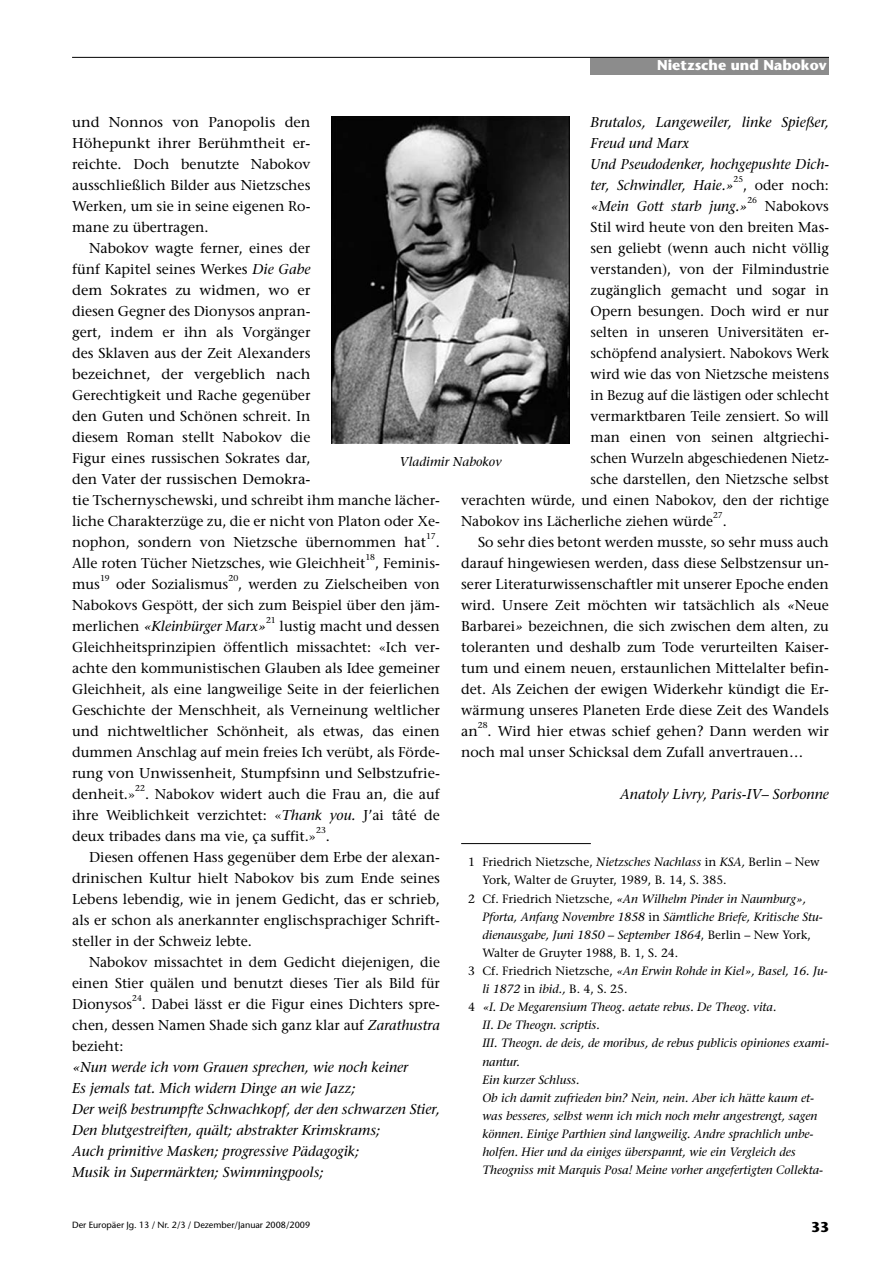
<style>
.page{position:relative;width:893px;height:1263px;background:#fff}
.page>*{position:absolute;margin:0;border:0;box-sizing:border-box;transform-origin:0 0}
.t1{font:14.25px/21px "Stone Serif";color:#000;text-align:justify}
.t2{font:italic 14.25px/21px "Stone Serif";color:#000}
.t3{font:14.25px "Stone Serif";color:#000;scale:.95 1}
.t4{font:14.25px "Stone Serif";color:#000;scale:.96 1}
.t5{font:700 14.25px "Stone Sans";color:#fff}
.t6{font:700 14.25px "Stone Sans";color:#000}
.t7{font:italic 12.75px "Stone Serif";color:#000}
.t8{font:italic 12px "Stone Serif";color:#000}
.t9{font:12px "Stone Serif";color:#000}
.t10{font:9px "Stone Sans";color:#000}
.t11{font:8.55px "Stone Serif";color:#000}
.s1{font-style:italic}
.s2{font-style:normal}
</style>
<div class="page">
<hr style="left:461px;top:843px;width:130px;height:1px;background:#000">
<img style="left:331px;top:116px;width:239px;height:328px">
<div style="left:591px;top:57px;width:238px;height:17px;background:#8c8c8c"></div>
<hr style="left:72px;top:57px;width:757px;height:1px;background:#000">
<p class="t5" style="left:657px;top:60px;width:171px">Nietzsche und Nabokov</p>
<p class="t1" style="left:72px;top:113px;width:240px">und Nonnos von Panopolis den Höhepunkt ihrer Berühmtheit er&shy;reichte. Doch benutzte Nabokov ausschließlich Bilder aus Nietzsches Werken, um sie in seine eigenen Ro&shy;mane zu übertragen.</p>
<p class="t1" style="left:72px;top:239px;width:369px;text-align:left;text-indent:17px">Nabokov wagte ferner, eines der<br>fünf Kapitel seines Werkes <span class="s1">Die Gabe<br></span>dem Sokrates zu widmen, wo er<br>diesen Gegner des Dionysos anpran-<br>gert, indem er ihn als Vorgänger<br>des Sklaven aus der Zeit Alexanders<br>bezeichnet, der vergeblich nach<br>Gerechtigkeit und Rache gegenüber<br>den Guten und Schönen schreit. In<br>diesem Roman stellt Nabokov die<br>Figur eines russischen Sokrates dar,<br>den Vater der russischen Demokra-<br>tie Tschernyschewski, und schreibt ihm manche lächer&shy;liche Charakterzüge zu, die er nicht von Platon oder Xe&shy;nophon, sondern von Nietzsche übernommen hat</p>
<p class="t2" style="left:591px;top:113px;width:240px">Brutalos, Langeweiler, linke Spießer,<br>Freud und Marx<br>Und Pseudodenker, hochgepushte Dich&shy;ter, Schwindler, Haie.»</p>
<p class="t11" style="left:734px;top:176px;width:11px">25</p>
<p class="t1" style="left:743px;top:176px;width:87px">, oder noch:</p>
<p class="t2" style="left:591px;top:197px;width:158px">«Mein Gott starb jung.»</p>
<p class="t11" style="left:747px;top:197px;width:11px">26</p>
<p class="t1" style="left:765px;top:197px;width:66px">Nabokovs</p>
<p class="t1" style="left:591px;top:218px;width:240px">Stil wird heute von den breiten Mas-</p>
<p class="t1" style="left:591px;top:239px;width:240px">sen geliebt (wenn auch nicht völlig</p>
<p class="t1" style="left:591px;top:260px;width:240px">verstanden), von der Filmindustrie</p>
<p class="t1" style="left:591px;top:281px;width:240px">zugänglich gemacht und sogar in</p>
<p class="t1" style="left:591px;top:302px;width:240px">Opern besungen. Doch wird er nur</p>
<p class="t4" style="left:591px;top:326px;width:250px">selten in unseren Universitäten er-</p>
<p class="t4" style="left:591px;top:347px;width:250px">schöpfend analysiert. Nabokovs Werk</p>
<p class="t1" style="left:591px;top:365px;width:240px">wird wie das von Nietzsche meistens</p>
<p class="t3" style="left:591px;top:389px;width:252px">in Bezug auf die lästigen oder schlecht</p>
<p class="t1" style="left:591px;top:407px;width:240px">vermarktbaren Teile zensiert. So will</p>
<p class="t1" style="left:591px;top:428px;width:240px">man einen von seinen altgriechi-</p>
<p class="t3" style="left:591px;top:452px;width:252px">schen Wurzeln abgeschiedenen Nietz-</p>
<p class="t3" style="left:591px;top:473px;width:252px">sche darstellen, den Nietzsche selbst</p>
<p class="t1" style="left:461px;top:491px;width:369px">verachten würde, und einen Nabokov, den der richtige</p>
<p class="t1" style="left:461px;top:512px;width:253px">Nabokov ins Lächerliche ziehen würde</p>
<p class="t7" style="left:400px;top:456px;width:103px">Vladimir Nabokov</p>
<p class="t11" style="left:713px;top:512px;width:11px">27</p>
<p class="t1" style="left:723px;top:512px;width:6px">.</p>
<p class="t1" style="left:478px;top:533px;width:352px">So sehr dies betont werden musste, so sehr muss auch</p>
<p class="t1" style="left:461px;top:554px;width:369px">darauf hingewiesen werden, dass diese Selbstzensur un-</p>
<p class="t1" style="left:461px;top:575px;width:369px">serer Literaturwissenschaftler mit unserer Epoche enden</p>
<p class="t1" style="left:461px;top:596px;width:369px">wird. Unsere Zeit möchten wir tatsächlich als <span class="s1">«</span>Neue</p>
<p class="t1" style="left:461px;top:617px;width:369px">Barbarei<span class="s1">»</span> bezeichnen, die sich zwischen dem alten, zu</p>
<p class="t1" style="left:461px;top:638px;width:369px">toleranten und deshalb zum Tode verurteilten Kaiser-</p>
<p class="t1" style="left:461px;top:659px;width:369px">tum und einem neuen, erstaunlichen Mittelalter befin-</p>
<p class="t1" style="left:461px;top:680px;width:369px">det. Als Zeichen der ewigen Widerkehr kündigt die Er-</p>
<p class="t1" style="left:461px;top:701px;width:369px">wärmung unseres Planeten Erde diese Zeit des Wandels</p>
<p class="t1" style="left:461px;top:722px;width:18px">an</p>
<p class="t11" style="left:426px;top:533px;width:11px">17</p>
<p class="t1" style="left:436px;top:533px;width:6px">.</p>
<p class="t11" style="left:365px;top:554px;width:11px">18</p>
<p class="t1" style="left:72px;top:554px;width:295px">Alle roten Tücher Nietzsches, wie Gleichheit</p>
<p class="t1" style="left:375px;top:554px;width:66px">, Feminis-</p>
<p class="t11" style="left:228px;top:575px;width:11px">20</p>
<p class="t1" style="left:72px;top:575px;width:369px;text-indent:166px">, werden zu Zielscheiben von Nabokovs Gespött, der sich zum Beispiel über den jäm&shy;merlichen <span class="s1">«Kleinbürger Marx»</span></p>
<p class="t11" style="left:100px;top:575px;width:11px">19</p>
<p class="t1" style="left:116px;top:575px;width:114px">oder Sozialismus</p>
<p class="t1" style="left:72px;top:575px;width:29px">mus</p>
<p class="t11" style="left:266px;top:617px;width:11px">21</p>
<p class="t1" style="left:72px;top:617px;width:369px;text-indent:208px">lustig macht und dessen Gleichheitsprinzipien öffentlich missachtet: «Ich ver&shy;achte den kommunistischen Glauben als Idee gemeiner Gleichheit, als eine langweilige Seite in der feierlichen Geschichte der Menschheit, als Verneinung weltlicher und nichtweltlicher Schönheit, als etwas, das einen dummen Anschlag auf mein freies Ich verübt, als Förde&shy;rung von Unwissenheit, Stumpfsinn und Selbstzufrie&shy;denheit.»</p>
<p class="t11" style="left:478px;top:722px;width:11px">28</p>
<p class="t1" style="left:461px;top:722px;width:369px;text-indent:26px">. Wird hier etwas schief gehen? Dann werden wir noch mal unser Schicksal dem Zufall anvertrauen…</p>
<p class="t2" style="left:620px;top:785px;width:210px">Anatoly Livry, Paris-IV– Sorbonne</p>
<p class="t11" style="left:135px;top:785px;width:11px">22</p>
<p class="t1" style="left:72px;top:785px;width:369px;text-indent:73px">. Nabokov widert auch die Frau an, die auf ihre Weiblichkeit verzichtet: «<span class="s1">Thank you.</span> J’ai tâté de deux tribades dans ma vie, ça suffit.»</p>
<p class="t11" style="left:316px;top:827px;width:11px">23</p>
<p class="t1" style="left:326px;top:827px;width:6px">.</p>
<p class="t1" style="left:89px;top:848px;width:352px">Diesen offenen Hass gegenüber dem Erbe der alexan-</p>
<p class="t1" style="left:72px;top:869px;width:369px">drinischen Kultur hielt Nabokov bis zum Ende seines</p>
<p class="t1" style="left:72px;top:890px;width:369px">Lebens lebendig, wie in jenem Gedicht, das er schrieb,</p>
<p class="t1" style="left:72px;top:911px;width:369px">als er schon als anerkannter englischsprachiger Schrift-</p>
<p class="t1" style="left:72px;top:932px;width:181px">steller in der Schweiz lebte.</p>
<p class="t1" style="left:89px;top:953px;width:352px">Nabokov missachtet in dem Gedicht diejenigen, die</p>
<p class="t1" style="left:72px;top:974px;width:369px">einen Stier quälen und benutzt dieses Tier als Bild für</p>
<p class="t1" style="left:72px;top:995px;width:62px">Dionysos</p>
<p class="t9" style="left:468px;top:857px;width:353px">1 Friedrich Nietzsche, <span class="s1">Nietzsches Nachlass</span> in <span class="s1">KSA,</span> Berlin – New</p>
<p class="t9" style="left:482px;top:876px;width:246px">York, Walter de Gruyter, 1989, B. 14, S. 385.</p>
<p class="t8" style="left:468px;top:894px;width:340px"><span class="s2">2 Cf. Friedrich Nietzsche,</span> «An Wilhelm Pinder in Naumburg»,</p>
<p class="t8" style="left:482px;top:912px;width:342px">Pforta, Anfang Novembre 1858 <span class="s2">in</span> Sämtliche Briefe, Kritische Stu-</p>
<p class="t8" style="left:482px;top:930px;width:330px">dienausgabe, Juni 1850 – September 1864<span class="s2">, Berlin – New York,</span></p>
<p class="t9" style="left:482px;top:948px;width:197px">Walter de Gruyter 1988, B. 1, S. 24.</p>
<p class="t8" style="left:468px;top:966px;width:361px"><span class="s2">3 Cf. Friedrich Nietzsche,</span> «An Erwin Rohde in Kiel», Basel, 16. Ju-</p>
<p class="t8" style="left:482px;top:984px;width:147px">li 1872 <span class="s2">in</span> ibid., <span class="s2">B. 4, S. 25.</span></p>
<p class="t8" style="left:468px;top:1002px;width:310px"><span class="s2">4</span> «I. De Megarensium Theog. aetate rebus. De Theog. vita.</p>
<p class="t8" style="left:482px;top:1020px;width:119px">II. De Theogn. scriptis.</p>
<p class="t8" style="left:482px;top:1038px;width:348px">III. Theogn. de deis, de moribus, de rebus publicis opiniones exami-</p>
<p class="t8" style="left:482px;top:1057px;width:39px">nantur.</p>
<p class="t8" style="left:482px;top:1075px;width:99px">Ein kurzer Schluss.</p>
<p class="t8" style="left:482px;top:1093px;width:333px">Ob ich damit zufrieden bin? Nein, nein. Aber ich hätte kaum et-</p>
<p class="t8" style="left:482px;top:1111px;width:337px">was besseres, selbst wenn ich mich noch mehr angestrengt, sagen</p>
<p class="t8" style="left:482px;top:1129px;width:333px">können. Einige Parthien sind langweilig. Andre sprachlich unbe-</p>
<p class="t8" style="left:482px;top:1147px;width:315px">holfen. Hier und da einiges überspannt, wie ein Vergleich des</p>
<p class="t8" style="left:482px;top:1165px;width:342px">Theogniss mit Marquis Posa! Meine vorher angefertigten Collekta-</p>
<p class="t11" style="left:132px;top:995px;width:11px">24</p>
<p class="t1" style="left:72px;top:995px;width:369px;text-indent:70px">. Dabei lässt er die Figur eines Dichters spre&shy;chen, dessen Namen Shade sich ganz klar auf <span class="s1">Zarathustra </span>bezieht:</p>
<p class="t2" style="left:72px;top:1058px;width:369px">«Nun werde ich vom Grauen sprechen, wie noch keiner<br>Es jemals tat. Mich widern Dinge an wie Jazz;<br>Der weiß bestrumpfte Schwachkopf, der den schwarzen Stier, Den blutgestreiften, quält; abstrakter Krimskrams;<br>Auch primitive Masken; progressive Pädagogik;<br>Musik in Supermärkten; Swimmingpools;</p>
<p class="t10" style="left:72px;top:1222px;width:240px">Der Europäer Jg. 13 / Nr. 2/3 / Dezember/Januar 2008/2009</p>
<p class="t6" style="left:811px;top:1222px;width:19px">33</p>
</div>
